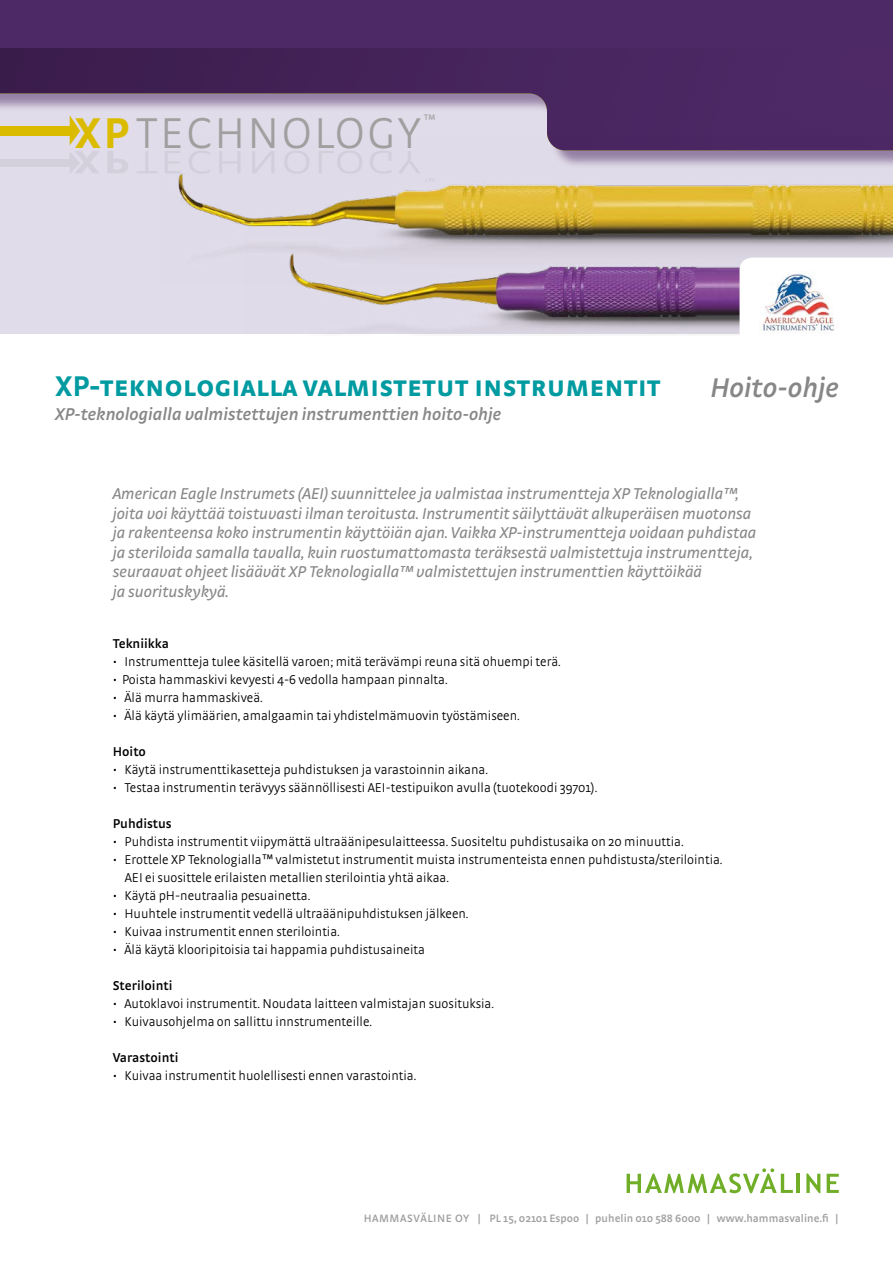
<style>
.page{position:relative;width:893px;height:1263px;background:#fff}
.page>*{position:absolute;margin:0;border:0;box-sizing:border-box;transform-origin:0 0}
.t1{font:300 45.3px "Strada";letter-spacing:.05em;color:#a19f9f}
.t2{font:700 30px "Strada SC";color:#009aa1}
.t3{font:italic 600 28.5px "Strada";color:#878787}
.t4{font:italic 600 18px "Strada";color:#878787}
.t5{font:italic 16.5px/19.5px "Strada";color:#878787}
.t6{font:300 14.7px "Strada";color:#a19f9f}
.t7{font:300 13.5px/18px "Strada";color:#000}
.t8{font:600 13.5px "Strada";color:#000}
.t9{font:600 11.25px "Strada";letter-spacing:.005em;color:#a19f9f}
.s1{font-weight:700;color:#dabb00}
</style>
<div class="page">
<div style="left:0;top:0;width:893px;height:334px;background:#e1dce9"></div>
<img style="left:0;top:48px;width:893px;height:98px">
<div style="left:0;top:0;width:893px;height:48px;background:#4d2965"></div>
<div style="left:0;top:126px;width:73px;height:10px;background:#dabb00"></div>
<svg style="left:70px;top:115px;width:10px;height:30px"></svg>
<div style="left:0;top:159px;width:73px;height:8px;background:#d3cfdb"></div>
<svg style="left:70px;top:153px;width:10px;height:20px"></svg>
<img style="left:302px;top:285px;width:437px;height:47px">
<img style="left:153px;top:137px;width:740px;height:148px">
<div style="left:739px;top:258px;width:154px;height:76px;background:#fff"></div>
<img style="left:759px;top:272px;width:80px;height:61px">
<hr style="left:797px;top:1174px;width:3px;height:19px;background:#71ae28">
<svg style="left:806px;top:1173px;width:14px;height:20px"></svg>
<svg style="left:827px;top:1174px;width:12px;height:19px"></svg>
<svg style="left:627px;top:1168px;width:166px;height:25px"></svg>
<p class="t6" style="left:423px;top:112px;width:14px">™</p>
<h1 class="t1" style="left:75px;top:108px;width:348px"><span class="s1">XP</span> TECHNOLOGY</h1>
<h2 class="t2" style="left:55px;top:368px;width:607px">XP-teknologialla valmistetut instrumentit</h2>
<h3 class="t4" style="left:55px;top:403px;width:448px">XP-teknologialla valmistettujen instrumenttien hoito-ohje</h3>
<h3 class="t3" style="left:710px;top:371px;width:130px">Hoito-ohje</h3>
<p class="t5" style="left:113px;top:484px;width:645px">American Eagle Instrumets (AEI) suunnittelee ja valmistaa instrumentteja XP Teknologialla™, joita voi käyttää toistuvasti ilman teroitusta. Instrumentit säilyttävät alkuperäisen muotonsa ja rakenteensa koko instrumentin käyttöiän ajan. Vaikka XP-instrumentteja voidaan puhdistaa ja steriloida samalla tavalla, kuin ruostumattomasta teräksestä valmistettuja instrumentteja, seuraavat ohjeet lisäävät XP Teknologialla™ valmistettujen instrumenttien käyttöikää<br>ja suorituskykyä.</p>
<p class="t8" style="left:113px;top:636px;width:58px">Tekniikka</p>
<p class="t7" style="left:113px;top:652px;width:450px">• Instrumentteja tulee käsitellä varoen; mitä terävämpi reuna sitä ohuempi terä.</p>
<p class="t7" style="left:113px;top:670px;width:337px">• Poista hammaskivi kevyesti 4-6 vedolla hampaan pinnalta.</p>
<p class="t7" style="left:113px;top:688px;width:152px">• Älä murra hammaskiveä.</p>
<p class="t7" style="left:113px;top:706px;width:409px">• Älä käytä ylimäärien, amalgaamin tai yhdistelmämuovin työstämiseen.</p>
<p class="t8" style="left:113px;top:744px;width:35px">Hoito</p>
<p class="t7" style="left:113px;top:760px;width:377px">• Käytä instrumenttikasetteja puhdistuksen ja varastoinnin aikana.</p>
<p class="t7" style="left:113px;top:778px;width:486px">• Testaa instrumentin terävyys säännöllisesti AEI-testipuikon avulla (tuotekoodi 39701).</p>
<p class="t8" style="left:113px;top:816px;width:61px">Puhdistus</p>
<p class="t7" style="left:113px;top:832px;width:573px">• Puhdista instrumentit viipymättä ultraäänipesulaitteessa. Suositeltu puhdistusaika on 20 minuuttia.</p>
<p class="t7" style="left:125px;top:850px;width:599px;text-indent:-12px">• Erottele XP Teknologialla™ valmistetut instrumentit muista instrumenteista ennen puhdistusta/sterilointia.<br>AEI ei suosittele erilaisten metallien sterilointia yhtä aikaa.</p>
<p class="t7" style="left:113px;top:886px;width:199px">• Käytä pH-neutraalia pesuainetta.</p>
<p class="t7" style="left:113px;top:904px;width:357px">• Huuhtele instrumentit vedellä ultraäänipuhdistuksen jälkeen.</p>
<p class="t7" style="left:113px;top:922px;width:229px">• Kuivaa instrumentit ennen sterilointia.</p>
<p class="t7" style="left:113px;top:940px;width:314px">• Älä käytä klooripitoisia tai happamia puhdistusaineita</p>
<p class="t8" style="left:113px;top:978px;width:61px">Sterilointi</p>
<p class="t7" style="left:113px;top:994px;width:383px">• Autoklavoi instrumentit. Noudata laitteen valmistajan suosituksia.</p>
<p class="t7" style="left:113px;top:1012px;width:261px">• Kuivausohjelma on sallittu innstrumenteille.</p>
<p class="t8" style="left:113px;top:1050px;width:67px">Varastointi</p>
<p class="t7" style="left:113px;top:1066px;width:305px">• Kuivaa instrumentit huolellisesti ennen varastointia.</p>
<p class="t9" style="left:364px;top:1212px;width:477px">HAMMASVÄLINE OY | PL 15, 02101 Espoo | puhelin 010 588 6000 | www.hammasvaline.fi |</p>
</div>
